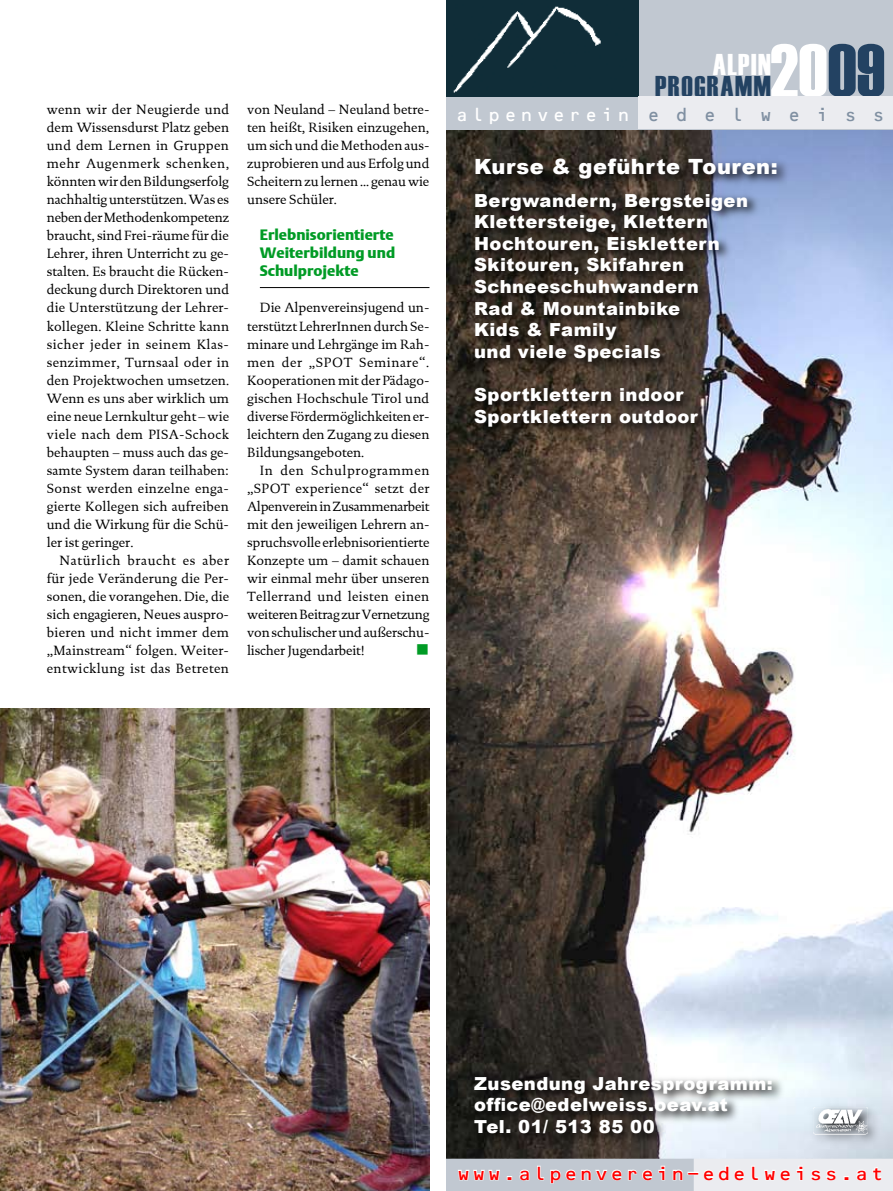
<style>
.page{position:relative;width:893px;height:1191px;background:#fff}
.page>*{position:absolute;margin:0;border:0;box-sizing:border-box;transform-origin:0 0}
.t1{font:75px "Haettenschweiler";color:#fff}
.t2{font:30px "Haettenschweiler";letter-spacing:.05em;color:#234262}
.t3{font:30px "Haettenschweiler";letter-spacing:.05em;color:#fff}
.t4{font:900 21px "Arial";letter-spacing:.025em;color:#fff}
.t5{font:900 18px/21.6px "Arial";letter-spacing:.025em;color:#fff}
.t6{font:18px "OCRB";letter-spacing:.05em;color:#f00;scale:1.11 1}
.t7{font:18px "OCRB";letter-spacing:.175em;color:#fff}
.t8{font:18px "OCRB";letter-spacing:.845em;color:#8090a2}
.t9{font:18px "Wingdings";color:#009b25}
.t10{font:900 15px/18px "DTL Argo T";color:#009b25;text-align:justify}
.t11{font:13.5px/18px "DTL Documenta T";color:#000;text-align:justify}
.t12{font:13.5px "DTL Documenta T";letter-spacing:.02em;color:#000}
.s1{color:#234262}
</style>
<div class="page">
<img style="left:446px;top:129px;width:447px;height:1029px">
<div style="left:446px;top:0;width:447px;height:129px;background:#c1c8d1"></div>
<img style="left:446px;top:0;width:192px;height:96px">
<svg style="left:470px;top:154px;width:320px;height:285px;background:#4b484a"></svg>
<svg style="left:809px;top:1103px;width:72px;height:44px;background:#cfd8e2"></svg>
<img style="left:813px;top:1107px;width:55px;height:27px">
<svg style="left:470px;top:1071px;width:315px;height:75px;background:#6d6c6c"></svg>
<div style="left:638px;top:96px;width:255px;height:33px;background:#ebecf0"></div>
<svg style="left:446px;top:1158px;width:447px;height:33px;background:#d7dbe1"></svg>
<img style="left:0;top:708px;width:429px;height:483px">
<hr style="left:260px;top:287px;width:169px;height:1px;background:#000">
<h1 class="t1" style="left:770px;top:20px;width:116px">20<span class="s1">09</span></h1>
<h2 class="t3" style="left:713px;top:45px;width:60px">ALPIN</h2>
<h2 class="t2" style="left:655px;top:66px;width:117px">PROGRAMM</h2>
<p class="t12" style="left:47px;top:102px;width:184px">wenn wir der Neugierde und</p>
<h3 class="t8" style="left:647px;top:105px;width:240px">edelweiss</h3>
<p class="t11" style="left:47px;top:119px;width:184px">dem Wissensdurst Platz geben und dem Lernen in Gruppen mehr Augenmerk schenken, könnten wir den Bildungserfolg nachhaltig unterstützen. Was es neben der Methodenkompetenz braucht, sind Frei-räume für die Lehrer, ihren Unterricht zu ge&shy;stalten. Es braucht die Rücken&shy;deckung durch Direktoren und die Unterstützung der Lehrer&shy;kollegen. Kleine Schritte kann sicher jeder in seinem Klas&shy;senzimmer, Turnsaal oder in den Projektwochen umsetzen.<br>Wenn es uns aber wirklich um eine neue Lernkultur geht – wie viele nach dem PISA-Schock behaupten – muss auch das ge&shy;samte System daran teilhaben:<br>Sonst werden einzelne enga&shy;gierte Kollegen sich aufreiben und die Wirkung für die Schü&shy;ler ist geringer.</p>
<p class="t11" style="left:47px;top:551px;width:184px;text-indent:13px">Natürlich braucht es aber für jede Veränderung die Per&shy;sonen, die vorangehen. Die, die sich engagieren, Neues auspro&shy;bieren und nicht immer dem „Mainstream“ folgen. Weiter&shy;entwicklung ist das Betreten</p>
<p class="t11" style="left:247px;top:101px;width:184px">von Neuland – Neuland betre&shy;ten heißt, Risiken einzugehen, um sich und die Methoden aus&shy;zuprobieren und aus Erfolg und Scheitern zu lernen ... genau wie unsere Schüler.</p>
<p class="t10" style="left:260px;top:226px;width:137px">Erlebnisorientierte Weiterbildung und Schulprojekte</p>
<p class="t11" style="left:247px;top:299px;width:184px;text-indent:13px">Die Alpenvereinsjugend un&shy;terstützt LehrerInnen durch Se&shy;minare und Lehrgänge im Rah&shy;men der „SPOT Seminare“.<br>Kooperationen mit der Pädago&shy;gischen Hochschule Tirol und diverse Fördermöglichkeiten er&shy;leichtern den Zugang zu diesen Bildungsangeboten.</p>
<p class="t11" style="left:247px;top:461px;width:184px;text-indent:13px">In den Schulprogrammen „SPOT experience“ setzt der Alpenverein in Zusammenarbeit mit den jeweiligen Lehrern an&shy;spruchsvolle erlebnisorientierte Konzepte um – damit schauen wir einmal mehr über unseren Tellerrand und leisten einen weiteren Beitrag zur Vernetzung von schulischer und außerschu&shy;lischer Jugendarbeit!</p>
<h3 class="t7" style="left:456px;top:105px;width:176px">alpenverein</h3>
<h3 class="t4" style="left:474px;top:151px;width:305px">Kurse &amp; geführte Touren:</h3>
<h3 class="t5" style="left:474px;top:189px;width:275px">Bergwandern, Bergsteigen<br>Klettersteige, Klettern<br>Hochtouren, Eisklettern<br>Skitouren, Skifahren<br>Schneeschuhwandern<br>Rad &amp; Mountainbike<br>Kids &amp; Family<br>und viele Specials</h3>
<h3 class="t5" style="left:474px;top:383px;width:225px">Sportklettern indoor<br>Sportklettern outdoor</h3>
<h3 class="t9" style="left:416px;top:640px;width:15px">■</h3>
<h3 class="t5" style="left:474px;top:1072px;width:300px">Zusendung Jahresprogramm: office@edelweiss.oeav.at<br>Tel. 01/ 513 85 00</h3>
<h3 class="t6" style="left:457px;top:1163px;width:387px">www.alpenverein-edelweiss.at</h3>
</div>
